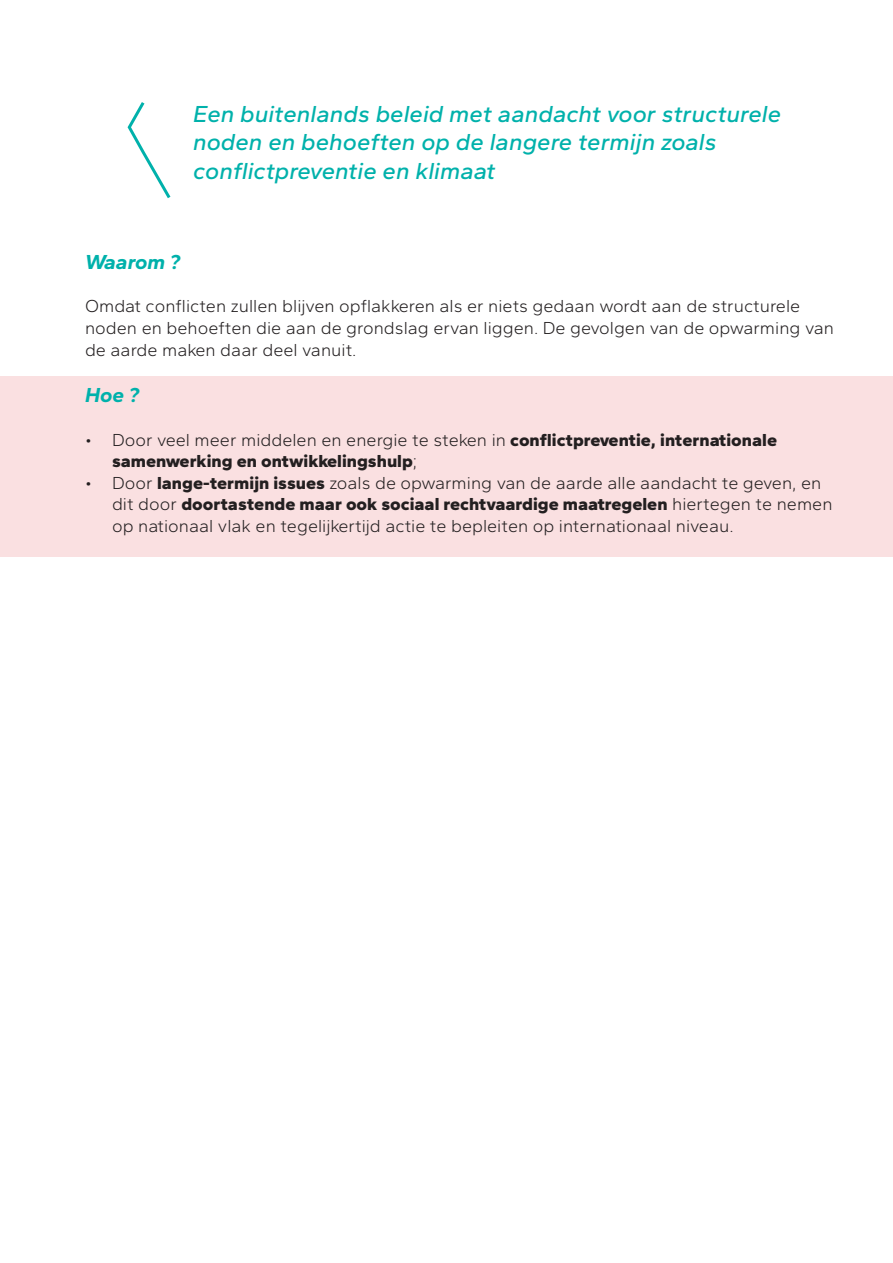
<style>
.page{position:relative;width:893px;height:1263px;background:#fff}
.page>*{position:absolute;margin:0;border:0;box-sizing:border-box;transform-origin:0 0}
.t1{font:italic 500 24px/28.8px "Gantari";color:#00b1ab}
.t2{font:italic 700 21px "Gantari";color:#00b1ab}
.t3{font:300 18px/21.6px "Gantari";color:#231f20}
.t4{font:800 18px/21.6px "Gantari";color:#231f20}
.s1{font-weight:300}
.s2{font-weight:800}
</style>
<div class="page">
<div style="left:0;top:376px;width:893px;height:181px;background:#fae0e1"></div>
<svg style="left:127px;top:102px;width:44px;height:96px"></svg>
<p class="t1" style="left:193px;top:99px;width:590px">Een buitenlands beleid met aandacht voor structurele noden en behoeften op de langere termijn zoals conflictpreventie en klimaat</p>
<p class="t2" style="left:85px;top:249px;width:97px">Waarom ?</p>
<p class="t3" style="left:85px;top:295px;width:751px">Omdat conflicten zullen blijven opflakkeren als er niets gedaan wordt aan de structurele noden en behoeften die aan de grondslag ervan liggen. De gevolgen van de opwarming van de aarde maken daar deel vanuit.</p>
<p class="t2" style="left:85px;top:382px;width:56px">Hoe ?</p>
<p class="t4" style="left:112px;top:428px;width:666px;text-indent:-27px"><span class="s1">• Door veel meer middelen en energie te steken in</span> conflictpreventie, internationale samenwerking en ontwikkelingshulp<span class="s1">;</span></p>
<p class="t3" style="left:112px;top:471px;width:722px;text-indent:-27px">• Door <span class="s2">lange-termijn issues</span> zoals de opwarming van de aarde alle aandacht te geven, en dit door <span class="s2">doortastende maar ook sociaal rechtvaardige maatregelen</span> hiertegen te nemen op nationaal vlak en tegelijkertijd actie te bepleiten op internationaal niveau.</p>
</div>
